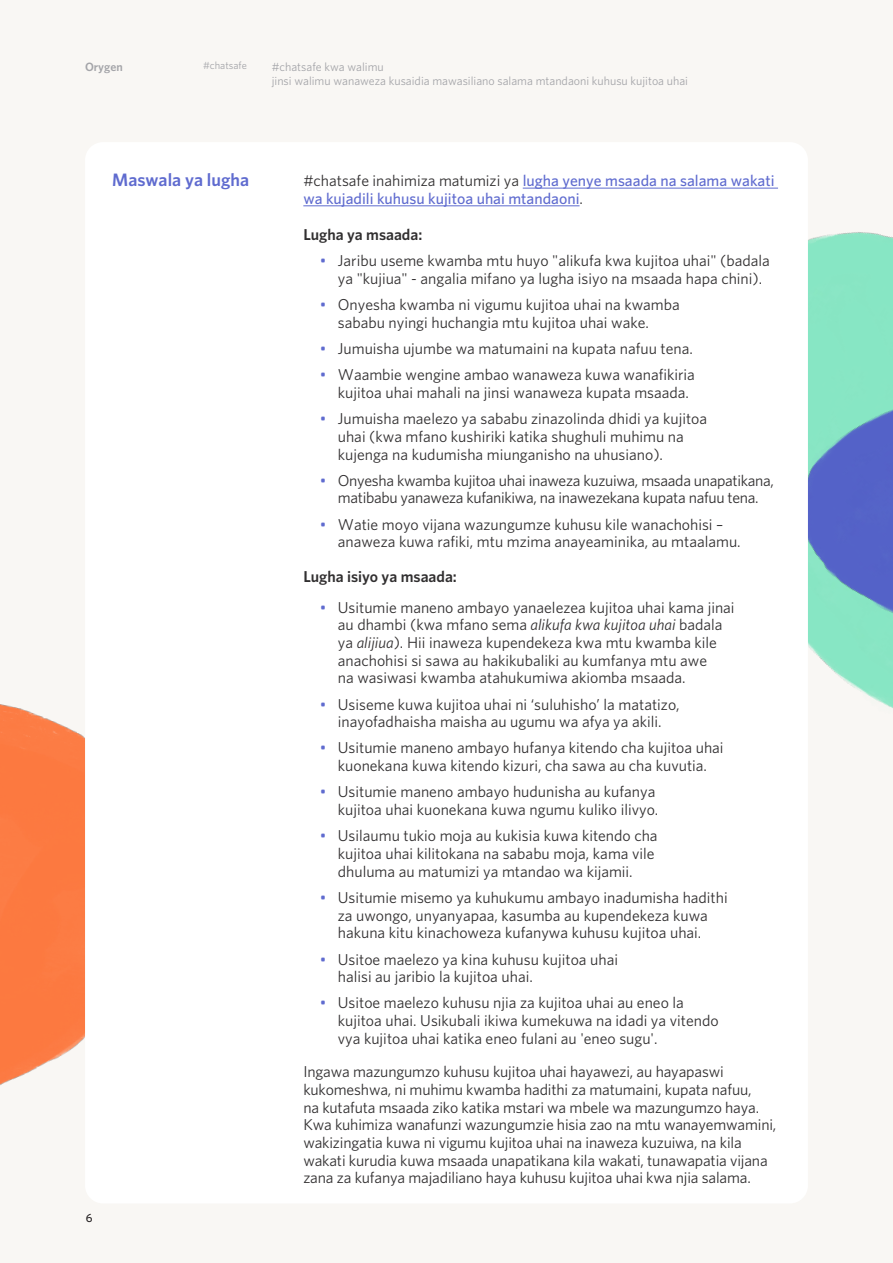
<style>
.page{position:relative;width:893px;height:1263px;background:#f9f7f4}
.page>*{position:absolute;margin:0;border:0;box-sizing:border-box;transform-origin:0 0}
.B1_bold{font:600 18px "Whitney HTF";color:#5f6bcf}
.Body_text_1{font:15.75px/17.7px "Whitney HTF";color:#312f30}
.Body_text_1-2{font:15.75px/17.7px "Whitney HTF";letter-spacing:-.02em;color:#312f30;text-align:center}
.Body_text_1-3{font:500 15.75px/17.7px "Whitney HTF";color:#5f6bcf}
.B1_bold-2{font:600 15.75px "Whitney HTF";color:#312f30}
.t1{font:12px/14.4px "Whitney HTF";color:#a4a5a9}
.t2{font:600 12px "Whitney HTF";color:#a4a5a9}
.t3{font:500 12px "Whitney HTF";color:#231f20}
.t4{font:10.5px "Whitney HTF";color:#a4a5a9}
.s1{font-weight:400;color:#312f30}
.s2{color:#5f6bcf}
.s3{font-family:"Whitney";font-style:italic}
</style>
<div class="page">
<img style="left:808px;top:232px;width:85px;height:476px">
<img style="left:0;top:704px;width:85px;height:381px">
<img style="left:808px;top:370px;width:85px;height:300px">
<div style="left:85px;top:142px;width:723px;height:1061px;background:#fff;border-radius:18px"></div>
<hr style="left:523px;top:188px;width:255px;height:1px;background:#5f6bcf">
<hr style="left:303px;top:206px;width:276px;height:1px;background:#5f6bcf">
<p class="t2" style="left:85px;top:59px;width:39px">Orygen</p>
<p class="t4" style="left:203px;top:59px;width:45px">#chatsafe</p>
<p class="t1" style="left:272px;top:59px;width:418px">#chatsafe kwa walimu<br>jinsi walimu wanaweza kusaidia mawasiliano salama mtandaoni kuhusu kujitoa uhai</p>
<p class="t3" style="left:86px;top:1211px;width:8px">6</p>
<p class="B1_bold" style="left:112px;top:169px;width:138px">Maswala ya lugha</p>
<p class="Body_text_1-3" style="left:303px;top:171px;width:473px"><span class="s1">#chatsafe inahimiza matumizi ya</span> lugha yenye msaada na salama wakati wa kujadili kuhusu kujitoa uhai mtandaoni<span class="s1">.</span></p>
<p class="B1_bold-2" style="left:303px;top:225px;width:121px">Lugha ya msaada:</p>
<p class="Body_text_1" style="left:338px;top:252px;width:434px;text-indent:-18px"><span class="s2">•</span> Jaribu useme kwamba mtu huyo "alikufa kwa kujitoa uhai" (badala ya "kujiua" - angalia mifano ya lugha isiyo na msaada hapa chini).</p>
<p class="Body_text_1" style="left:338px;top:295px;width:344px;text-indent:-18px"><span class="s2">•</span> Onyesha kwamba ni vigumu kujitoa uhai na kwamba sababu nyingi huchangia mtu kujitoa uhai wake.</p>
<p class="Body_text_1" style="left:320px;top:339px;width:374px"><span class="s2">•</span> Jumuisha ujumbe wa matumaini na kupata nafuu tena.</p>
<p class="Body_text_1" style="left:338px;top:366px;width:359px;text-indent:-18px"><span class="s2">•</span> Waambie wengine ambao wanaweza kuwa wanafikiria kujitoa uhai mahali na jinsi wanaweza kupata msaada.</p>
<p class="Body_text_1" style="left:338px;top:409px;width:371px;text-indent:-18px"><span class="s2">•</span> Jumuisha maelezo ya sababu zinazolinda dhidi ya kujitoa uhai (kwa mfano kushiriki katika shughuli muhimu na kujenga na kudumisha miunganisho na uhusiano).</p>
<p class="Body_text_1-2" style="left:320px;top:471px;width:456px"><span class="s2">•</span> Onyesha kwamba kujitoa uhai inaweza kuzuiwa, msaada unapatikana, matibabu yanaweza kufanikiwa, na inawezekana kupata nafuu tena.</p>
<p class="Body_text_1" style="left:338px;top:515px;width:404px;text-indent:-18px"><span class="s2">•</span> Watie moyo vijana wazungumze kuhusu kile wanachohisi – anaweza kuwa rafiki, mtu mzima anayeaminika, au mtaalamu.</p>
<p class="B1_bold-2" style="left:303px;top:567px;width:155px">Lugha isiyo ya msaada:</p>
<p class="Body_text_1" style="left:338px;top:598px;width:398px;text-indent:-18px"><span class="s2">•</span> Usitumie maneno ambayo yanaelezea kujitoa uhai kama jinai au dhambi (kwa mfano sema <span class="s3">alikufa kwa kujitoa uhai</span> badala ya <span class="s3">alijiua</span>). Hii inaweza kupendekeza kwa mtu kwamba kile anachohisi si sawa au hakikubaliki au kumfanya mtu awe<br>na wasiwasi kwamba atahukumiwa akiomba msaada.</p>
<p class="Body_text_1" style="left:320px;top:695px;width:361px;text-align:center"><span class="s2">•</span> Usiseme kuwa kujitoa uhai ni ‘suluhisho’ la matatizo, inayofadhaisha maisha au ugumu wa afya ya akili.</p>
<p class="Body_text_1" style="left:320px;top:739px;width:405px;text-align:center"><span class="s2">•</span> Usitumie maneno ambayo hufanya kitendo cha kujitoa uhai kuonekana kuwa kitendo kizuri, cha sawa au cha kuvutia.</p>
<p class="Body_text_1" style="left:320px;top:783px;width:340px;text-align:right"><span class="s2">•</span> Usitumie maneno ambayo hudunisha au kufanya kujitoa uhai kuonekana kuwa ngumu kuliko ilivyo.</p>
<p class="Body_text_1" style="left:338px;top:827px;width:321px;text-indent:-18px"><span class="s2">•</span> Usilaumu tukio moja au kukisia kuwa kitendo cha kujitoa uhai kilitokana na sababu moja, kama vile dhuluma au matumizi ya mtandao wa kijamii.</p>
<p class="Body_text_1" style="left:320px;top:888px;width:409px;text-align:center"><span class="s2">•</span> Usitumie misemo ya kuhukumu ambayo inadumisha hadithi za uwongo, unyanyapaa, kasumba au kupendekeza kuwa hakuna kitu kinachoweza kufanywa kuhusu kujitoa uhai.</p>
<p class="Body_text_1" style="left:338px;top:950px;width:282px;text-indent:-18px"><span class="s2">•</span> Usitoe maelezo ya kina kuhusu kujitoa uhai halisi au jaribio la kujitoa uhai.</p>
<p class="Body_text_1" style="left:338px;top:994px;width:382px;text-indent:-18px"><span class="s2">•</span> Usitoe maelezo kuhusu njia za kujitoa uhai au eneo la kujitoa uhai. Usikubali ikiwa kumekuwa na idadi ya vitendo vya kujitoa uhai katika eneo fulani au 'eneo sugu'.</p>
<p class="Body_text_1" style="left:303px;top:1062px;width:475px">Ingawa mazungumzo kuhusu kujitoa uhai hayawezi, au hayapaswi kukomeshwa, ni muhimu kwamba hadithi za matumaini, kupata nafuu,<br>na kutafuta msaada ziko katika mstari wa mbele wa mazungumzo haya.<br>Kwa kuhimiza wanafunzi wazungumzie hisia zao na mtu wanayemwamini, wakizingatia kuwa ni vigumu kujitoa uhai na inaweza kuzuiwa, na kila wakati kurudia kuwa msaada unapatikana kila wakati, tunawapatia vijana zana za kufanya majadiliano haya kuhusu kujitoa uhai kwa njia salama.</p>
</div>
